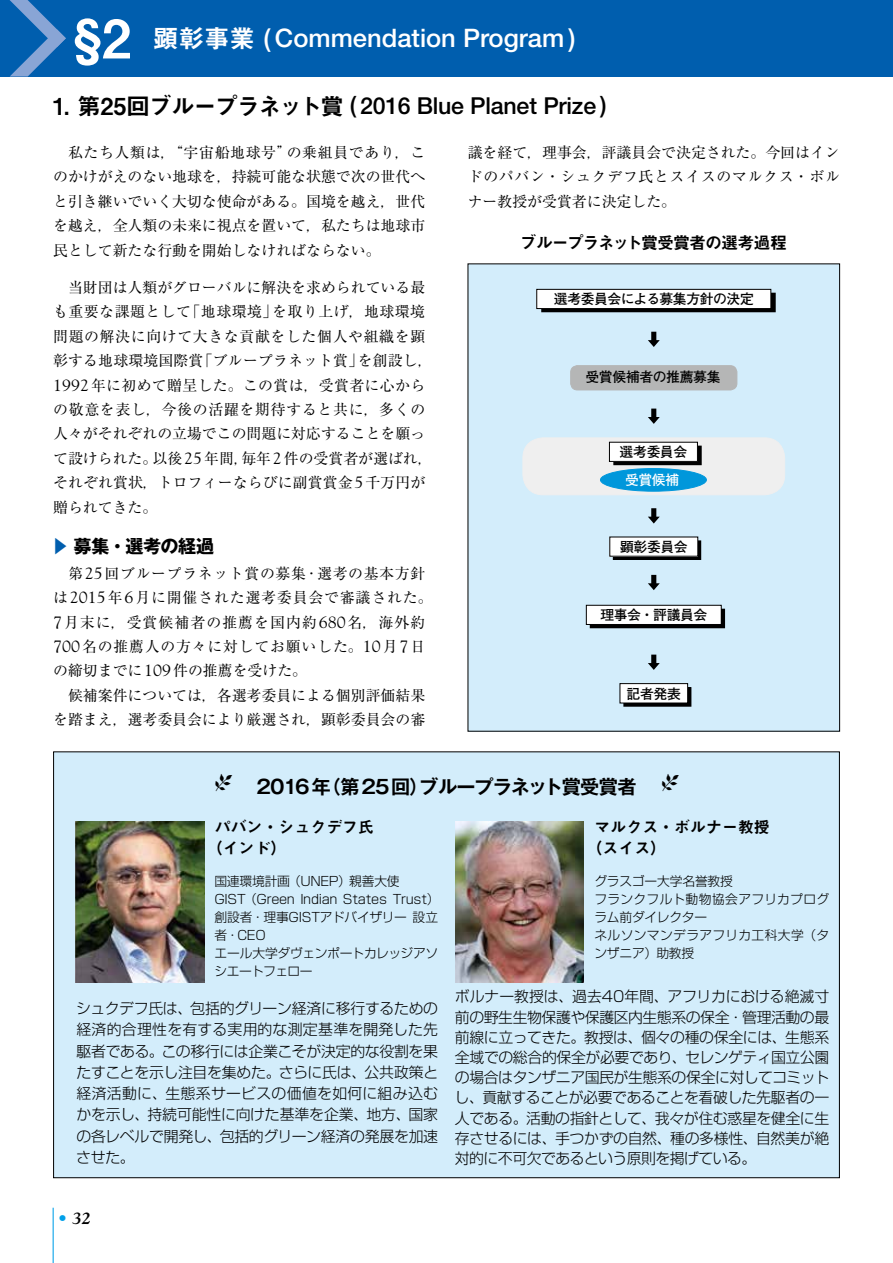
<style>
.page{position:relative;width:893px;height:1263px;background:#fff}
.page>*{position:absolute;margin:0;border:0;box-sizing:border-box;transform-origin:0 0}
.t1{font:500 25.5px "Helvetica Neue LT Std";color:#fff}
.t2{font:500 23.4px "Helvetica Neue LT Std";letter-spacing:-.01em;color:#000}
.t3{font:700 19.2px "Gothic MB101 Pro De";letter-spacing:-.04em;color:#000}
.t4{font:700 18px "Gothic MB101 Pro";letter-spacing:-.015em;color:#000}
.t5{font:16.95px "Midashi Go Pro MB31";letter-spacing:-.065em;color:#000}
.t6{font:italic 700 16.95px "Goudy Std";color:#000}
.t7{font:15.9px/21.3px "Midashi Go Pro MB31";color:#000}
.t8{font:14.85px/24.5px "Ryumin Pro";letter-spacing:.005em;color:#000;text-align:justify}
.t9{font:300 14.85px/20.2px "Shin Go Pro";letter-spacing:-.025em;color:#000;text-align:justify}
.t10{font:14.85px/24.5px "Ryumin Pro";letter-spacing:.055em;color:#000}
.t11{font:700 13.8px "Futo Go B101 Pro";letter-spacing:-.03em;color:#000}
.t12{font:700 13.8px "Futo Go B101 Pro";color:#fff}
.t13{font:300 12.75px/18.1px "Shin Go Pro";letter-spacing:-.015em;color:#000}
.t14{font:300 12.75px/18.1px "Shin Go Pro";letter-spacing:.015em;color:#000}
.s1{font-family:"Midashi Go Pro MB31";font-weight:400;font-size:53.1px}
.s2{font-family:"Midashi Go Pro MB31";font-weight:400}
.s3{font-family:"Goudy Std";font-size:16.35px}
.s4{font-family:"Midashi Go Pro MB31";font-weight:400;color:#005eae}
.s5{color:#00a0e9}
</style>
<div class="page">
<hr style="left:53px;top:1208px;width:1px;height:55px;background:#00a0e9">
<div style="left:54px;top:752px;width:785px;height:426px;background:#d3edfb"></div>
<div style="left:468px;top:264px;width:372px;height:467px;background:#d3edfb"></div>
<div style="left:0;top:0;width:893px;height:77px;background:#005eae"></div>
<img style="left:75px;top:821px;width:129px;height:161px">
<img style="left:455px;top:821px;width:129px;height:161px">
<svg style="left:10px;top:0;width:56px;height:77px"></svg>
<div style="left:614px;top:541px;width:86px;height:18px;background:#4b4b4b"></div>
<div style="left:613px;top:540px;width:88px;height:20px;border:2px solid #000"></div>
<div style="left:610px;top:537px;width:88px;height:19px;background:#fff"></div>
<div style="left:590px;top:609px;width:135px;height:19px;border:2px solid #000"></div>
<div style="left:586px;top:605px;width:135px;height:19px;background:#fff"></div>
<div style="left:586px;top:605px;width:135px;height:20px;border:1px solid #000"></div>
<div style="left:523px;top:438px;width:262px;height:57px;background:#efefef;border-radius:20px"></div>
<div style="left:523px;top:438px;width:262px;height:57px;border:1px solid #efefef;border-radius:20px"></div>
<div style="left:541px;top:293px;width:235px;height:19px;border:2px solid #000"></div>
<div style="left:537px;top:289px;width:234px;height:20px;background:#fff"></div>
<div style="left:537px;top:289px;width:234px;height:20px;border:1px solid #000"></div>
<div style="left:571px;top:366px;width:166px;height:24px;background:#b5b6b6;border-radius:7px"></div>
<div style="left:570px;top:365px;width:167px;height:25px;border:1px solid #b5b6b6;border-radius:7px"></div>
<div style="left:614px;top:446px;width:87px;height:18px;background:#000"></div>
<div style="left:613px;top:446px;width:89px;height:19px;border:2px solid #000"></div>
<div style="left:609px;top:442px;width:88px;height:19px;background:#fff"></div>
<div style="left:609px;top:442px;width:89px;height:20px;border:1px solid #000"></div>
<div style="left:600px;top:468px;width:106px;height:23px;background:#0097db;border-radius:50%"></div>
<div style="left:600px;top:468px;width:107px;height:23px;border:1px solid #0097db;border-radius:50%"></div>
<div style="left:624px;top:688px;width:67px;height:18px;background:#000"></div>
<div style="left:623px;top:687px;width:68px;height:20px;border:2px solid #000"></div>
<div style="left:620px;top:684px;width:68px;height:19px;background:#fff"></div>
<div style="left:620px;top:683px;width:68px;height:20px;border:1px solid #000"></div>
<svg style="left:648px;top:332px;width:12px;height:15px"></svg>
<svg style="left:648px;top:409px;width:12px;height:15px"></svg>
<svg style="left:648px;top:508px;width:12px;height:15px"></svg>
<svg style="left:648px;top:575px;width:12px;height:15px"></svg>
<svg style="left:648px;top:655px;width:12px;height:15px"></svg>
<h1 class="t1" style="left:73px;top:23px;width:504px"><span class="s1">§2</span> <span class="s2">顕彰事業</span> ( Commendation Program )</h1>
<h2 class="t2" style="left:53px;top:92px;width:555px"><span class="s2">1. 第25回ブループラネット賞</span> ( 2016 Blue Planet Prize )</h2>
<p class="t8" style="left:53px;top:139px;width:374px;text-indent:15px">私たち人類は，“宇宙船地球号”の乗組員であり，このかけがえのない地球を，持続可能な状態で次の世代へと引き継いでいく大切な使命がある。国境を越え，世代を越え，全人類の未来に視点を置いて，私たちは地球市民として新たな行動を開始しなければならない。</p>
<p class="t8" style="left:53px;top:274px;width:381px;text-align:left;text-indent:15px">当財団は人類がグローバルに解決を求められている最も重要な課題として「地球環境」を取り上げ，地球環境問題の解決に向けて大きな貢献をした個人や組織を顕彰する地球環境国際賞「ブループラネット賞」を創設し，<br><span class="s3">1992</span>年に初めて贈呈した。この賞は，受賞者に心からの敬意を表し，今後の活躍を期待すると共に，多くの人々がそれぞれの立場でこの問題に対応することを願って設けられた。以後<span class="s3">25</span>年間，毎年<span class="s3">2</span>件の受賞者が選ばれ，それぞれ賞状，トロフィーならびに副賞賞金<span class="s3">5</span>千万円が贈られてきた。</p>
<p class="t4" style="left:51px;top:531px;width:165px"><span class="s4">▶</span> 募集・選考の経過</p>
<p class="t10" style="left:53px;top:560px;width:381px;text-indent:15px">第<span class="s3">25</span>回ブループラネット賞の募集･選考の基本方針は<span class="s3">2015</span>年<span class="s3">6</span>月に開催された選考委員会で審議された。<br><span class="s3">7</span>月末に，受賞候補者の推薦を国内約<span class="s3">680</span>名，海外約<br><span class="s3">700</span>名の推薦人の方々に対してお願いした。<span class="s3">10</span>月<span class="s3">7</span>日の締切までに<span class="s3">109</span>件の推薦を受けた。</p>
<p class="t8" style="left:53px;top:682px;width:374px;text-align:right">候補案件については，各選考委員による個別評価結果を踏まえ，選考委員会により厳選され，顕彰委員会の審</p>
<p class="t8" style="left:468px;top:139px;width:374px">議を経て，理事会，評議員会で決定された。今回はインドのパバン・シュクデフ氏とスイスのマルクス・ボルナー教授が受賞者に決定した。</p>
<p class="t5" style="left:520px;top:229px;width:269px">ブループラネット賞受賞者の選考過程</p>
<p class="t11" style="left:554px;top:288px;width:201px">選考委員会による募集方針の決定</p>
<p class="t11" style="left:586px;top:366px;width:136px">受賞候補者の推薦募集</p>
<p class="t11" style="left:620px;top:441px;width:69px">選考委員会</p>
<p class="t12" style="left:625px;top:469px;width:56px">受賞候補</p>
<p class="t11" style="left:620px;top:536px;width:69px">顕彰委員会</p>
<p class="t11" style="left:600px;top:604px;width:108px">理事会・評議員会</p>
<p class="t11" style="left:626px;top:682px;width:56px">記者発表</p>
<p class="t3" style="left:256px;top:771px;width:381px">2016年（第25回）ブループラネット賞受賞者</p>
<p class="t7" style="left:207px;top:815px;width:169px;text-indent:8px">パバン・シュクデフ氏（インド）</p>
<p class="t13" style="left:214px;top:870px;width:227px">国連環境計画（UNEP）親善大使<br>GIST（Green Indian States Trust）創設者・理事GISTアドバイザリー 設立者・CEO<br>エール大学ダヴェンポートカレッジアソシエートフェロー</p>
<p class="t9" style="left:76px;top:996px;width:364px;line-height:21.3px">シュクデフ氏は、包括的グリーン経済に移行するための経済的合理性を有する実用的な測定基準を開発した先駆者である。この移行には企業こそが決定的な役割を果たすことを示し注目を集めた。さらに氏は、公共政策と経済活動に、生態系サービスの価値を如何に組み込むかを示し、持続可能性に向けた基準を企業、地方、国家の各レベルで開発し、包括的グリーン経済の発展を加速させた。</p>
<p class="t7" style="left:586px;top:815px;width:185px;text-indent:8px">マルクス・ボルナー教授（スイス）</p>
<p class="t14" style="left:594px;top:870px;width:237px">グラスゴー大学名誉教授<br>フランクフルト動物協会アフリカプログラム前ダイレクター<br>ネルソンマンデラアフリカ工科大学（タンザニア）助教授</p>
<p class="t9" style="left:455px;top:985px;width:376px">ボルナー教授は、過去40年間、アフリカにおける絶滅寸前の野生生物保護や保護区内生態系の保全・管理活動の最前線に立ってきた。教授は、個々の種の保全には、生態系全域での総合的保全が必要であり、セレンゲティ国立公園の場合はタンザニア国民が生態系の保全に対してコミットし、貢献することが必要であることを看破した先駆者の一人である。活動の指針として、我々が住む惑星を健全に生存させるには、手つかずの自然、種の多様性、自然美が絶対的に不可欠であるという原則を掲げている。</p>
<p class="t6" style="left:57px;top:1207px;width:35px"><span class="s5">•</span> 32</p>
</div>
